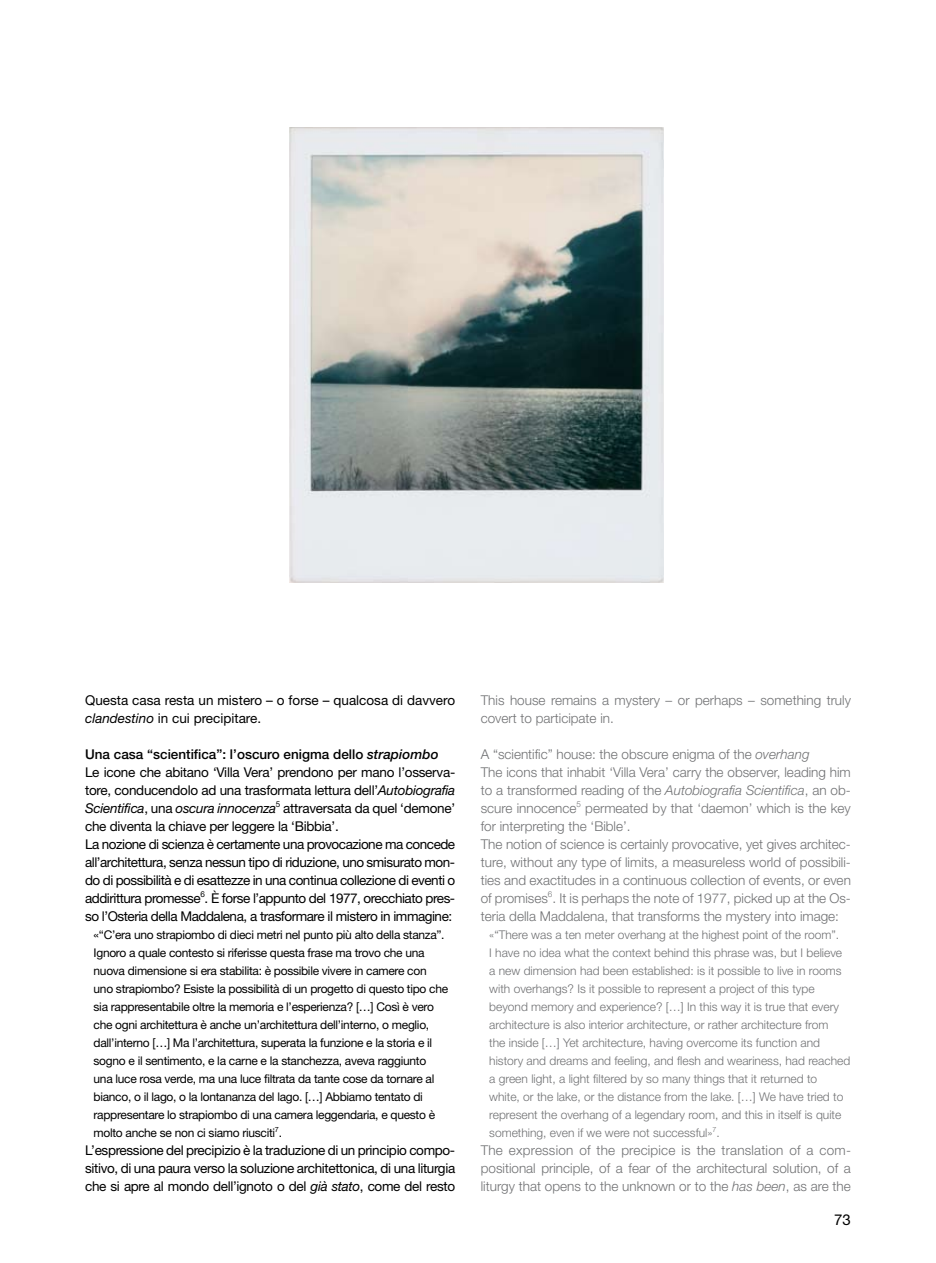
<style>
.page{position:relative;width:936px;height:1263px;background:#fff}
.page>*{position:absolute;margin:0;border:0;box-sizing:border-box;transform-origin:0 0}
.t1{font:15px "Helvetica Neue LT Pro";color:#000}
.t2{font:300 13.5px/18px "Helvetica Neue LT Pro";color:#707173}
.t3{font:13.5px/18px "Helvetica Neue LT Pro";letter-spacing:-.035em;color:#000}
.t4{font:13.5px/18px "Helvetica Neue LT Pro";color:#000}
.t5{font:12px/18px "Helvetica Neue LT Pro";letter-spacing:-.025em;color:#000}
.t6{font:300 12px/18px "Helvetica Neue LT Pro";color:#707173}
.s1{font-style:italic}
.s2{font-weight:500}
.s3{font-weight:500;font-style:italic}
</style>
<div class="page">
<img style="left:289px;top:128px;width:374px;height:455px">
<p class="t4" style="left:85px;top:690px;width:371px">Questa casa resta un mistero – o forse – qualcosa di davvero <span class="s1">clandestino</span> in cui precipitare.</p>
<p class="t3" style="left:85px;top:744px;width:371px"><span class="s2">Una casa “scientifica”: l’oscuro enigma dello</span> <span class="s3">strapiombo </span>Le icone che abitano ‘Villa Vera’ prendono per mano l’osserva&shy;tore, conducendolo ad una trasformata lettura dell’<span class="s1">Autobiografia Scientifica</span>, una <span class="s1">oscura innocenza</span><sup>5</sup> attraversata da quel ‘demone’ che diventa la chiave per leggere la ‘Bibbia’.<br>La nozione di scienza è certamente una provocazione ma concede all’architettura, senza nessun tipo di riduzione, uno smisurato mon&shy;do di possibilità e di esattezze in una continua collezione di eventi o addirittura promesse<sup>6</sup>. È forse l’appunto del 1977, orecchiato pres&shy;so l’Osteria della Maddalena, a trasformare il mistero in immagine:</p>
<p class="t5" style="left:94px;top:925px;width:356px">«“C’era uno strapiombo di dieci metri nel punto più alto della stanza”.<br>Ignoro a quale contesto si riferisse questa frase ma trovo che una nuova dimensione si era stabilita: è possibile vivere in camere con uno strapiombo? Esiste la possibilità di un progetto di questo tipo che sia rappresentabile oltre la memoria e l’esperienza? […] Così è vero che ogni architettura è anche un’architettura dell’interno, o meglio, dall’interno […] Ma l’architettura, superata la funzione e la storia e il sogno e il sentimento, e la carne e la stanchezza, aveva raggiunto una luce rosa verde, ma una luce filtrata da tante cose da tornare al bianco, o il lago, o la lontananza del lago. […] Abbiamo tentato di rappresentare lo strapiombo di una camera leggendaria, e questo è molto anche se non ci siamo riusciti<sup>7</sup>.</p>
<p class="t3" style="left:85px;top:1140px;width:371px;text-align:justify">L’espressione del precipizio è la traduzione di un principio compo&shy;sitivo, di una paura verso la soluzione architettonica, di una liturgia che si apre al mondo dell’ignoto o del <span class="s1">già stato</span>, come del resto</p>
<p class="t2" style="left:480px;top:690px;width:371px">This house remains a mystery – or perhaps – something truly covert to participate in.</p>
<p class="t2" style="left:480px;top:744px;width:371px">A “scientific” house: the obscure enigma of the <span class="s1">overhang<br></span>The icons that inhabit ‘Villa Vera’ carry the observer, leading him to a transformed reading of the <span class="s1">Autobiografia Scientifica</span>, an ob&shy;scure innocence<sup>5</sup> permeated by that ‘daemon’ which is the key for interpreting the ‘Bible’.<br>The notion of science is certainly provocative, yet gives architec&shy;ture, without any type of limits, a measureless world of possibili&shy;ties and exactitudes in a continuous collection of events, or even of promises<sup>6</sup>. It is perhaps the note of 1977, picked up at the Os&shy;teria della Maddalena, that transforms the mystery into image:</p>
<p class="t6" style="left:489px;top:925px;width:362px">«“There was a ten meter overhang at the highest point of the room”.<br>I have no idea what the context behind this phrase was, but I believe a new dimension had been established: is it possible to live in rooms with overhangs? Is it possible to represent a project of this type beyond memory and experience? […] In this way it is true that every architecture is also interior architecture, or rather architecture from<br>the inside […] Yet architecture, having overcome its function and history and dreams and feeling, and flesh and weariness, had reached a green light, a light filtered by so many things that it returned to white, or the lake, or the distance from the lake. […] We have tried to represent the overhang of a legendary room, and this in itself is quite something, even if we were not successful»<sup>7</sup>.</p>
<p class="t2" style="left:480px;top:1140px;width:372px;text-align:justify">The expression of the precipice is the translation of a com&shy;positional principle, of a fear of the architectural solution, of a liturgy that opens to the unknown or to the <span class="s1">has been</span>, as are the</p>
<p class="t1" style="left:834px;top:1210px;width:18px">73</p>
</div>
